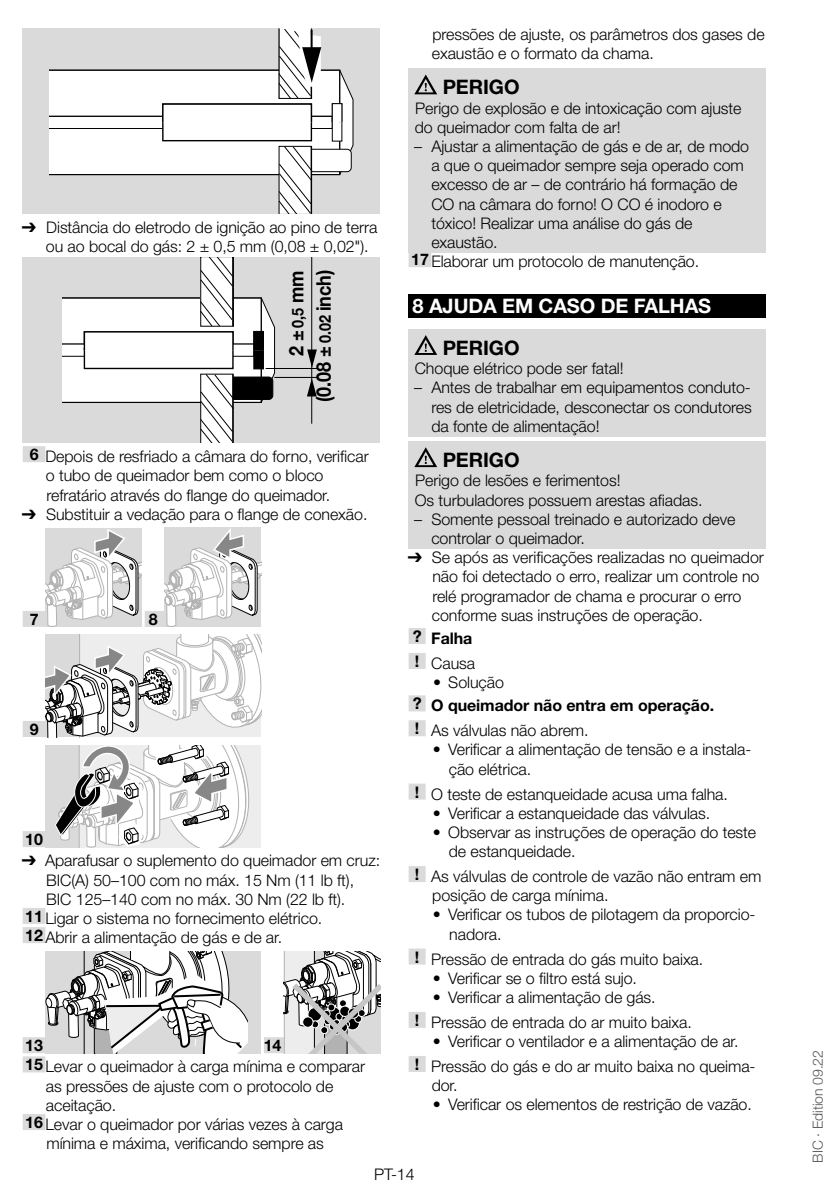
<style>
.page{position:relative;width:840px;height:1191px;background:#fff}
.page>*{position:absolute;margin:0;border:0;box-sizing:border-box;transform-origin:0 0}
.t1{font:700 20px/27.4px "Helvetica Neue";color:#000;text-align:right;scale:.9 1}
.t2{font:700 20px "Helvetica Neue LT Pro";letter-spacing:-.005em;color:#fff}
.t3{font:700 20px "Helvetica Neue LT Pro";letter-spacing:-.005em;color:#000}
.t4{font:300 16px/19.2px "Helvetica Neue LT Pro";letter-spacing:-.005em;color:#000}
.t5{font:700 16px/24.8px "Helvetica Neue LT Pro";letter-spacing:-.005em;color:#000}
.t6{font:300 14px "Helvetica Neue LT Pro";letter-spacing:-.005em;color:#575756}
.s1{font-family:"Arial Unicode MS";font-weight:400}
.s2{font-size:16px}
.s3{font-weight:700}
.s4{font-weight:300}
</style>
<div class="page">
<div style="left:23px;top:446px;width:22px;height:16px;background:#dadada"></div>
<div style="left:23px;top:611px;width:22px;height:16px;background:#dadada"></div>
<div style="left:145px;top:611px;width:19px;height:16px;background:#dadada"></div>
<div style="left:23px;top:721px;width:22px;height:16px;background:#dadada"></div>
<div style="left:23px;top:831px;width:22px;height:16px;background:#dadada"></div>
<div style="left:23px;top:908px;width:22px;height:16px;background:#dadada"></div>
<div style="left:23px;top:927px;width:22px;height:16px;background:#dadada"></div>
<div style="left:23px;top:1037px;width:22px;height:16px;background:#dadada"></div>
<div style="left:264px;top:1037px;width:19px;height:16px;background:#dadada"></div>
<div style="left:23px;top:1056px;width:22px;height:16px;background:#dadada"></div>
<div style="left:23px;top:1114px;width:22px;height:16px;background:#dadada"></div>
<div style="left:23px;top:28px;width:357px;height:185px;background:#dadada"></div>
<svg style="left:50px;top:28px;width:303px;height:186px"></svg>
<hr style="left:310px;top:30px;width:2px;height:24px;background:#000">
<div style="left:23px;top:258px;width:357px;height:185px;background:#dadada"></div>
<svg style="left:307px;top:349px;width:10px;height:19px"></svg>
<svg style="left:307px;top:378px;width:9px;height:18px"></svg>
<hr style="left:311px;top:258px;width:1px;height:166px;background:#000">
<hr style="left:265px;top:368px;width:52px;height:1px;background:#000">
<hr style="left:274px;top:377px;width:43px;height:1px;background:#000">
<svg style="left:62px;top:258px;width:213px;height:185px"></svg>
<svg style="left:45px;top:528px;width:97px;height:99px"></svg>
<svg style="left:164px;top:528px;width:97px;height:99px"></svg>
<svg style="left:45px;top:635px;width:216px;height:102px"></svg>
<div style="left:45px;top:745px;width:216px;height:102px;background:#dadada"></div>
<div style="left:79px;top:745px;width:182px;height:102px;background:#ededed"></div>
<svg style="left:55px;top:745px;width:195px;height:102px"></svg>
<div style="left:45px;top:951px;width:216px;height:102px;background:#dadada"></div>
<svg style="left:45px;top:951px;width:202px;height:102px"></svg>
<svg style="left:283px;top:951px;width:97px;height:102px"></svg>
<div style="left:408px;top:69px;width:357px;height:31px;background:#dadada"></div>
<div style="left:408px;top:96px;width:357px;height:41px;background:#dadada"></div>
<div style="left:408px;top:135px;width:357px;height:117px;background:#dadada"></div>
<div style="left:408px;top:251px;width:23px;height:16px;background:#dadada"></div>
<div style="left:408px;top:294px;width:357px;height:24px;background:#000"></div>
<div style="left:408px;top:329px;width:357px;height:32px;background:#dadada"></div>
<div style="left:408px;top:357px;width:357px;height:22px;background:#dadada"></div>
<div style="left:408px;top:376px;width:357px;height:60px;background:#dadada"></div>
<div style="left:408px;top:441px;width:357px;height:32px;background:#dadada"></div>
<div style="left:408px;top:469px;width:357px;height:22px;background:#dadada"></div>
<div style="left:408px;top:488px;width:357px;height:22px;background:#dadada"></div>
<div style="left:408px;top:507px;width:357px;height:41px;background:#dadada"></div>
<div style="left:408px;top:628px;width:17px;height:16px;background:#dadada"></div>
<div style="left:408px;top:653px;width:17px;height:16px;background:#dadada"></div>
<div style="left:408px;top:695px;width:17px;height:16px;background:#dadada"></div>
<div style="left:408px;top:720px;width:17px;height:16px;background:#dadada"></div>
<div style="left:408px;top:783px;width:17px;height:16px;background:#dadada"></div>
<div style="left:408px;top:866px;width:17px;height:16px;background:#dadada"></div>
<div style="left:408px;top:948px;width:17px;height:16px;background:#dadada"></div>
<div style="left:408px;top:1011px;width:17px;height:16px;background:#dadada"></div>
<div style="left:408px;top:1056px;width:17px;height:16px;background:#dadada"></div>
<svg style="left:414px;top:74px;width:23px;height:20px"></svg>
<svg style="left:414px;top:335px;width:23px;height:20px"></svg>
<svg style="left:414px;top:447px;width:23px;height:20px"></svg>
<p class="t4" style="left:46px;top:217px;width:333px;text-indent:-24px"><span class="s1">➔</span> Distância do eletrodo de ignição ao pino de terra ou ao bocal do gás: 2 ± 0,5 mm (0,08 ± 0,02").</p>
<p class="t1" style="left:283px;top:402px;width:148px;rotate:-90deg">2 ± <span class="s2">0,5</span> mm<br>(0.08 ± <span class="s2">0.02</span> inch)</p>
<p class="t4" style="left:46px;top:446px;width:324px;text-indent:-16px"><span class="s3">6</span> Depois de resfriado a câmara do forno, verificar o tubo de queimador bem como o bloco refratário através do flange do queimador.</p>
<p class="t4" style="left:22px;top:504px;width:347px"><span class="s1">➔</span> Substituir a vedação para o flange de conexão.</p>
<p class="t5" style="left:30px;top:606px;width:10px">7</p>
<p class="t5" style="left:149px;top:606px;width:10px">8</p>
<p class="t5" style="left:30px;top:716px;width:10px">9</p>
<p class="t5" style="left:25px;top:826px;width:19px">10</p>
<p class="t4" style="left:22px;top:850px;width:359px"><span class="s1">➔</span> Aparafusar o suplemento do queimador em cruz:</p>
<p class="t4" style="left:46px;top:870px;width:309px">BIC(A) 50–100 com no máx. 15 Nm (11 lb ft),</p>
<p class="t4" style="left:46px;top:889px;width:300px">BIC 125–140 com no máx. 30 Nm (22 lb ft).</p>
<p class="t4" style="left:25px;top:908px;width:298px"><span class="s3">11</span> Ligar o sistema no fornecimento elétrico.</p>
<p class="t4" style="left:25px;top:927px;width:258px"><span class="s3">12</span> Abrir a alimentação de gás e de ar.</p>
<p class="t5" style="left:25px;top:1032px;width:19px">13</p>
<p class="t4" style="left:25px;top:1034px;width:341px;line-height:21.2px;text-indent:238px"><span class="s3">14<br>15</span> Levar o queimador à carga mínima e comparar</p>
<p class="t4" style="left:46px;top:1076px;width:289px">as pressões de ajuste com o protocolo de</p>
<p class="t4" style="left:46px;top:1095px;width:72px">aceitação.</p>
<p class="t4" style="left:25px;top:1114px;width:319px"><span class="s3">16</span> Levar o queimador por várias vezes à carga</p>
<p class="t4" style="left:46px;top:1133px;width:279px">mínima e máxima, verificando sempre as</p>
<p class="t4" style="left:431px;top:24px;width:334px">pressões de ajuste, os parâmetros dos gases de exaustão e o formato da chama.</p>
<p class="t3" style="left:442px;top:75px;width:78px">PERIGO</p>
<p class="t4" style="left:414px;top:98px;width:328px">Perigo de explosão e de intoxicação com ajuste do queimador com falta de ar!</p>
<p class="t4" style="left:414px;top:136px;width:336px">– Ajustar a alimentação de gás e de ar, de modo</p>
<p class="t4" style="left:431px;top:155px;width:314px">a que o queimador sempre seja operado com</p>
<p class="t4" style="left:431px;top:175px;width:307px">excesso de ar – de contrário há formação de</p>
<p class="t4" style="left:431px;top:194px;width:292px">CO na câmara do forno! O CO é inodoro e</p>
<p class="t4" style="left:431px;top:213px;width:262px">tóxico! Realizar uma análise do gás de</p>
<p class="t4" style="left:431px;top:232px;width:68px">exaustão.</p>
<p class="t4" style="left:411px;top:251px;width:289px"><span class="s3">17</span> Elaborar um protocolo de manutenção.</p>
<p class="t2" style="left:412px;top:294px;width:300px">8 AJUDA EM CASO DE FALHAS</p>
<p class="t3" style="left:442px;top:335px;width:78px">PERIGO</p>
<p class="t4" style="left:414px;top:358px;width:210px">Choque elétrico pode ser fatal!</p>
<p class="t4" style="left:431px;top:378px;width:322px;text-align:justify;text-indent:-17px">– Antes de trabalhar em equipamentos conduto&shy;res de eletricidade, desconectar os condutores da fonte de alimentação!</p>
<p class="t3" style="left:442px;top:447px;width:78px">PERIGO</p>
<p class="t4" style="left:414px;top:471px;width:289px">Perigo de lesões e ferimentos!<br>Os turbuladores possuem arestas afiadas.</p>
<p class="t4" style="left:431px;top:509px;width:305px;text-indent:-17px">– Somente pessoal treinado e autorizado deve controlar o queimador.</p>
<p class="t4" style="left:431px;top:547px;width:333px;text-indent:-24px"><span class="s1">➔</span> Se após as verificações realizadas no queimador não foi detectado o erro, realizar um controle no relé programador de chama e procurar o erro conforme suas instruções de operação.</p>
<p class="t5" style="left:412px;top:625px;width:64px">? Falha ! <span class="s4">Causa</span></p>
<p class="t4" style="left:433px;top:672px;width:72px">• Solução</p>
<p class="t5" style="left:412px;top:693px;width:303px">? O queimador não entra em operação. ! <span class="s4">As válvulas não abrem.</span></p>
<p class="t4" style="left:448px;top:740px;width:304px;text-indent:-16px">• Verificar a alimentação de tensão e a instala&shy;ção elétrica.</p>
<p class="t4" style="left:414px;top:784px;width:314px"><span class="s3">!</span> O teste de estanqueidade acusa uma falha.</p>
<p class="t4" style="left:432px;top:803px;width:279px">• Verificar a estanqueidade das válvulas.</p>
<p class="t4" style="left:448px;top:822px;width:309px;text-indent:-16px">• Observar as instruções de operação do teste de estanqueidade.</p>
<p class="t4" style="left:432px;top:866px;width:330px;text-indent:-17px"><span class="s3">!</span> As válvulas de controle de vazão não entram em posição de carga mínima.</p>
<p class="t4" style="left:449px;top:904px;width:307px;text-indent:-16px">• Verificar os tubos de pilotagem da proporcio&shy;nadora.</p>
<p class="t4" style="left:414px;top:949px;width:290px"><span class="s3">!</span> Pressão de entrada do gás muito baixa.</p>
<p class="t4" style="left:432px;top:968px;width:205px">• Verificar se o filtro está sujo.</p>
<p class="t4" style="left:414px;top:984px;width:278px;line-height:24.8px;text-indent:18px">• Verificar a alimentação de gás.<br><span class="s3">!</span> Pressão de entrada do ar muito baixa.</p>
<p class="t4" style="left:414px;top:1028px;width:342px;line-height:24.8px;text-align:center">• Verificar o ventilador e a alimentação de ar.<br><span class="s3">!</span> Pressão do gás e do ar muito baixa no queima-</p>
<p class="t4" style="left:431px;top:1075px;width:27px">dor.</p>
<p class="t4" style="left:432px;top:1094px;width:320px">• Verificar os elementos de restrição de vazão.</p>
<p class="t4" style="left:374px;top:1164px;width:42px">PT-14</p>
<p class="t6" style="left:809px;top:1162px;width:114px;rotate:-90deg">BIC · Edition 09.22</p>
</div>
